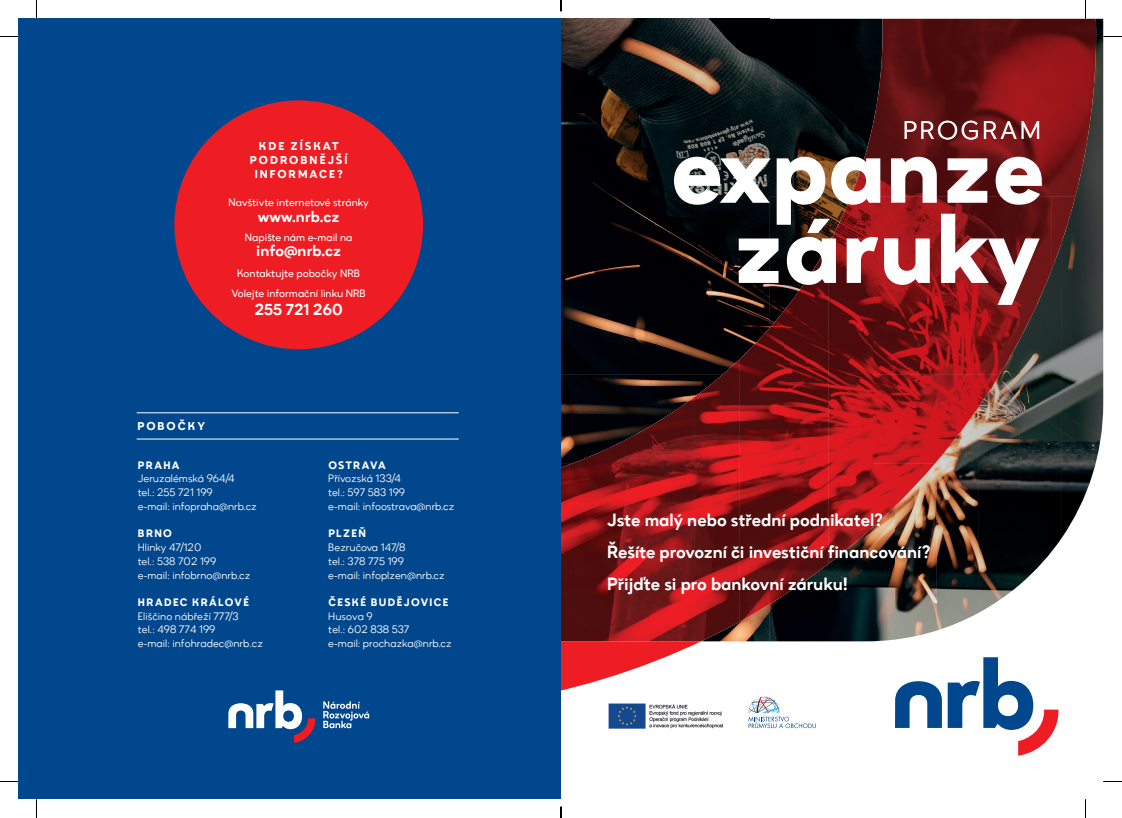
<style>
.page{position:relative;width:1122px;height:818px;background:#fff}
.page>*{position:absolute;margin:0;border:0;box-sizing:border-box;transform-origin:0 0}
.t1{font:900 97.5px/80px "Zirkel";color:#fff;text-align:center}
.t2{font:25px "Zirkel";letter-spacing:.105em;color:#fff}
.t3{font:700 17.5px/31.8px "Zirkel";letter-spacing:-.005em;color:#fff}
.t4{font:700 15.62px "Zirkel";color:#fff}
.t5{font:900 11.25px/13.8px "Zirkel";letter-spacing:.17em;color:#fff;text-align:center}
.t6{font:10.62px/13.8px "Zirkel";color:#fff}
.t7{font:500 10.62px/19.1px "Zirkel";color:#fff;text-align:center}
.t8{font:900 10.62px "Zirkel";letter-spacing:.125em;color:#fff}
</style>
<div class="page">
<img style="left:561px;top:19px;width:312px;height:177px">
<img style="left:1062px;top:19px;width:41px;height:519px">
<img style="left:561px;top:196px;width:208px;height:178px">
<img style="left:769px;top:196px;width:59px;height:89px">
<img style="left:1020px;top:270px;width:42px;height:314px">
<img style="left:769px;top:285px;width:15px;height:25px">
<img style="left:978px;top:374px;width:42px;height:238px">
<img style="left:561px;top:374px;width:125px;height:52px">
<img style="left:686px;top:374px;width:8px;height:22px">
<img style="left:937px;top:463px;width:41px;height:167px">
<img style="left:895px;top:463px;width:42px;height:176px">
<img style="left:853px;top:508px;width:42px;height:133px">
<img style="left:811px;top:563px;width:42px;height:78px">
<img style="left:769px;top:595px;width:42px;height:46px">
<img style="left:739px;top:621px;width:30px;height:20px">
<svg style="left:561px;top:641px;width:140px;height:50px;fill:#ee1d23"></svg>
<img style="left:873px;top:19px;width:223px;height:177px">
<img style="left:828px;top:123px;width:45px;height:440px">
<img style="left:873px;top:196px;width:179px;height:178px">
<img style="left:1051px;top:196px;width:24px;height:74px">
<img style="left:784px;top:243px;width:45px;height:352px">
<img style="left:739px;top:310px;width:45px;height:311px">
<img style="left:694px;top:359px;width:45px;height:282px">
<img style="left:650px;top:396px;width:45px;height:245px">
<img style="left:873px;top:374px;width:127px;height:89px">
<img style="left:561px;top:426px;width:89px;height:215px">
<img style="left:873px;top:463px;width:62px;height:45px">
<img style="left:873px;top:507px;width:20px;height:19px">
<div style="left:19px;top:19px;width:542px;height:779px;background:#01478d"></div>
<svg style="left:323px;top:701px;width:46px;height:26px"></svg>
<svg style="left:228px;top:690px;width:88px;height:52px"></svg>
<img style="left:608px;top:703px;width:115px;height:24px">
<svg style="left:748px;top:696px;width:68px;height:31px"></svg>
<div style="left:174px;top:100px;width:249px;height:249px;background:#ee1d23;border-radius:50%"></div>
<hr style="left:137px;top:438px;width:322px;height:1px;background:#fff">
<hr style="left:137px;top:412px;width:322px;height:1px;background:#fff">
<svg style="left:895px;top:657px;width:164px;height:98px"></svg>
<svg style="left:0;top:36px;width:19px;height:1px"></svg>
<svg style="left:1103px;top:36px;width:19px;height:1px"></svg>
<svg style="left:36px;top:0;width:1px;height:19px"></svg>
<svg style="left:36px;top:798px;width:1px;height:19px"></svg>
<svg style="left:1085px;top:0;width:1px;height:19px"></svg>
<svg style="left:1085px;top:799px;width:1px;height:18px"></svg>
<svg style="left:560px;top:0;width:2px;height:11px"></svg>
<svg style="left:560px;top:806px;width:2px;height:11px"></svg>
<p class="t5" style="left:250px;top:139px;width:99px">KDE ZÍSKAT<br>PODROBNĚJŠÍ<br>INFORMACE?</p>
<p class="t7" style="left:228px;top:192px;width:142px">Navštivte internetové stránky</p>
<h3 class="t4" style="left:258px;top:206px;width:83px">www.nrb.cz</h3>
<p class="t7" style="left:245px;top:227px;width:109px">Napište nám e-mail na</p>
<h3 class="t4" style="left:256px;top:241px;width:87px">info@nrb.cz</h3>
<p class="t7" style="left:232px;top:264px;width:136px">Kontaktujte pobočky NRB<br>Volejte informační linku NRB</p>
<h3 class="t4" style="left:255px;top:299px;width:89px">255 721 260</h3>
<p class="t5" style="left:137px;top:419px;width:69px">POBOČKY</p>
<p class="t8" style="left:138px;top:458px;width:43px">PRAHA</p>
<p class="t6" style="left:138px;top:471px;width:120px">Jeruzalémská 964/4<br>tel.: 255 721 199<br>e-mail: infopraha@nrb.cz</p>
<p class="t8" style="left:138px;top:527px;width:36px">BRNO</p>
<p class="t6" style="left:138px;top:540px;width:114px">Hlinky 47/120<br>tel.: 538 702 199 e-mail: infobrno@nrb.cz</p>
<p class="t8" style="left:138px;top:595px;width:113px">HRADEC KRÁLOVÉ</p>
<p class="t6" style="left:138px;top:608px;width:127px">Eliščino nábřeží 777/3<br>tel.: 498 774 199<br>e-mail: infohradec@nrb.cz</p>
<p class="t8" style="left:328px;top:458px;width:59px">OSTRAVA</p>
<p class="t6" style="left:328px;top:471px;width:128px">Přívozská 133/4<br>tel.: 597 583 199<br>e-mail: infoostrava@nrb.cz</p>
<p class="t8" style="left:328px;top:527px;width:39px">PLZEŇ</p>
<p class="t6" style="left:328px;top:540px;width:118px">Bezručova 147/8<br>tel.: 378 775 199<br>e-mail: infoplzen@nrb.cz</p>
<p class="t8" style="left:328px;top:595px;width:122px">ČESKÉ BUDĚJOVICE</p>
<p class="t6" style="left:328px;top:608px;width:125px">Husova 9<br>tel.: 602 838 537<br>e-mail: prochazka@nrb.cz</p>
<h2 class="t2" style="left:903px;top:115px;width:139px">PROGRAM</h2>
<h1 class="t1" style="left:671px;top:129px;width:375px">expanze záruky</h1>
<h3 class="t3" style="left:607px;top:504px;width:325px">Jste malý nebo střední podnikatel?<br>Řešíte provozní či investiční financování?<br>Přijďte si pro bankovní záruku!</h3>
</div>
